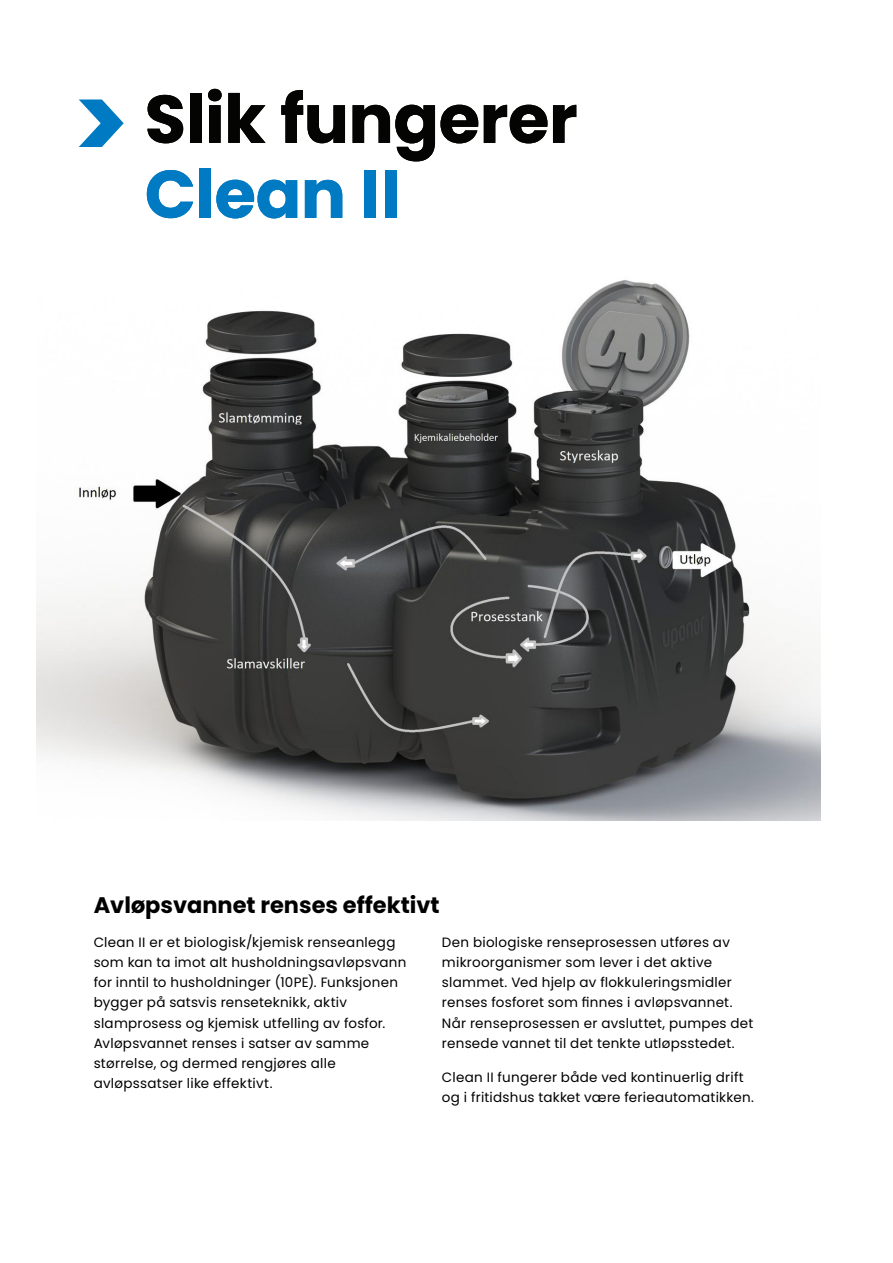
<style>
.page{position:relative;width:893px;height:1263px;background:#fff}
.page>*{position:absolute;margin:0;border:0;box-sizing:border-box;transform-origin:0 0}
.Large_Header_-_45pt{font:700 67.5px/75px "Poppins";letter-spacing:-.01em;color:#040503}
.Subhead_-_15pt{font:700 22.5px "Poppins";color:#000}
.Body_Copy_-_9pt{font:13.5px/20.2px "Poppins";letter-spacing:.02em;color:#000}
.s1{color:#007ac2}
</style>
<div class="page">
<svg style="left:79px;top:99px;width:45px;height:48px"></svg>
<img style="left:36px;top:280px;width:785px;height:540px">
<p class="Large_Header_-_45pt" style="left:145px;top:82px;width:435px">Slik fungerer<br><span class="s1">Clean II</span></p>
<p class="Subhead_-_15pt" style="left:94px;top:892px;width:347px">Avløpsvannet renses effektivt</p>
<p class="Body_Copy_-_9pt" style="left:94px;top:932px;width:314px">Clean II er et biologisk/kjemisk renseanlegg som kan ta imot alt husholdningsavløpsvann for inntil to husholdninger (10PE). Funksjonen bygger på satsvis renseteknikk, aktiv slamprosess og kjemisk utfelling av fosfor.<br>Avløpsvannet renses i satser av samme størrelse, og dermed rengjøres alle avløpssatser like effektivt.</p>
<p class="Body_Copy_-_9pt" style="left:442px;top:932px;width:313px">Den biologiske renseprosessen utføres av mikroorganismer som lever i det aktive slammet. Ved hjelp av flokkuleringsmidler renses fosforet som finnes i avløpsvannet.<br>Når renseprosessen er avsluttet, pumpes det rensede vannet til det tenkte utløpsstedet.</p>
<p class="Body_Copy_-_9pt" style="left:442px;top:1067px;width:313px">Clean II fungerer både ved kontinuerlig drift og i fritidshus takket være ferieautomatikken.</p>
</div>
